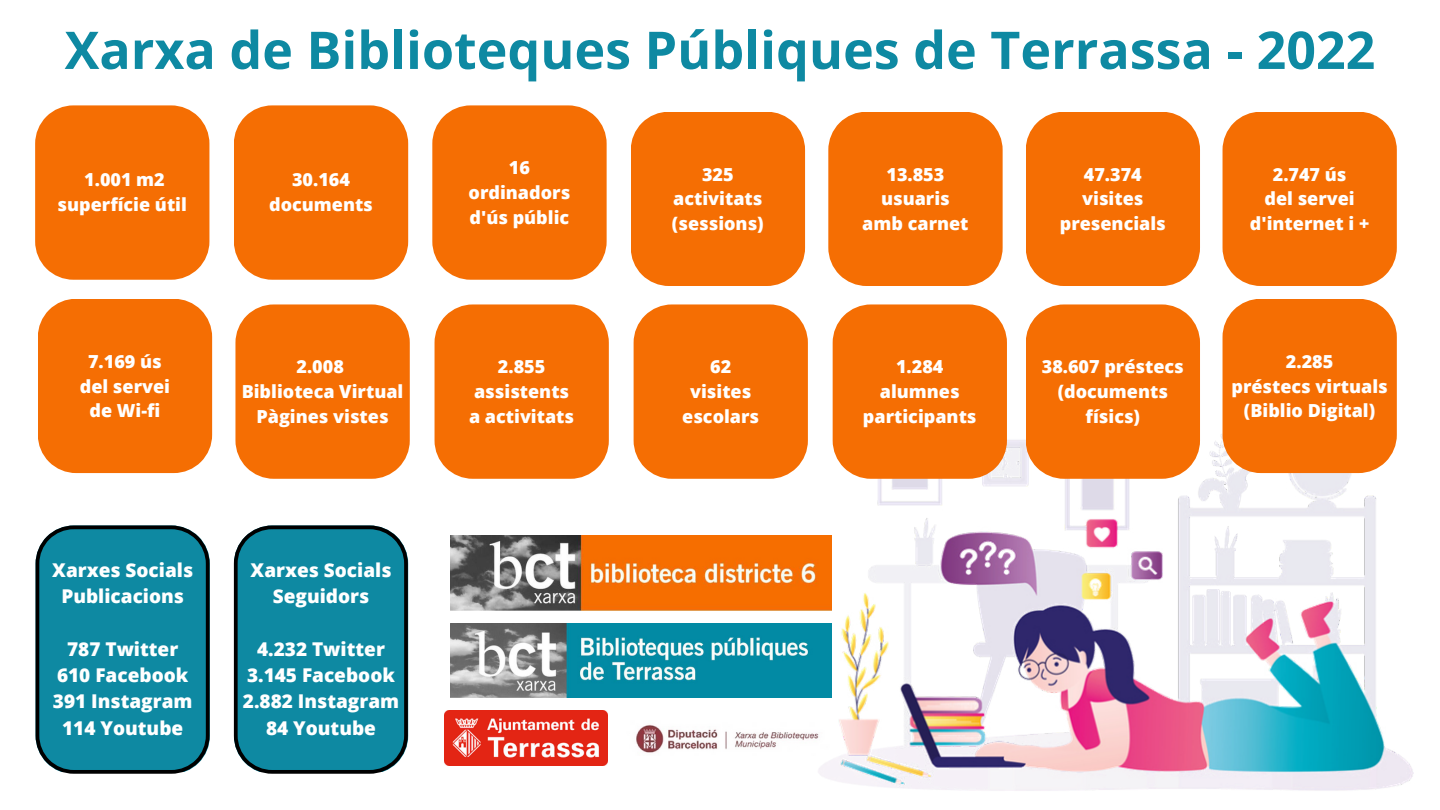
<style>
.page{position:relative;width:1440px;height:810px;background:#fff}
.page>*{position:absolute;margin:0;border:0;box-sizing:border-box;transform-origin:0 0}
.t1{font:700 52px "Open Sans";color:#0e89a2}
.t2{font:800 19px/26.2px "Open Sans";color:#fff;text-align:center}
.t3{font:800 18px/24.8px "Open Sans";color:#fff;text-align:center}
</style>
<div class="page">
<img style="left:450px;top:623px;width:340px;height:75px">
<img style="left:790px;top:375px;width:624px;height:416px">
<img style="left:636px;top:721px;width:193px;height:34px">
<img style="left:445px;top:710px;width:163px;height:56px">
<div style="left:35px;top:105px;width:174px;height:175px;background:#f56e03"></div>
<svg style="left:432px;top:105px;width:175px;height:175px;background:#f57611"></svg>
<div style="left:631px;top:112px;width:174px;height:174px;background:#f56e03"></div>
<div style="left:1026px;top:112px;width:174px;height:174px;background:#f56e03"></div>
<div style="left:1223px;top:112px;width:174px;height:174px;background:#f56e03"></div>
<div style="left:234px;top:105px;width:174px;height:175px;background:#f56e03"></div>
<svg style="left:828px;top:112px;width:175px;height:174px;background:#f57510"></svg>
<img style="left:450px;top:535px;width:382px;height:76px">
<div style="left:1026px;top:304px;width:174px;height:175px;background:#f56e03"></div>
<div style="left:38px;top:299px;width:174px;height:174px;background:#f56e03"></div>
<div style="left:634px;top:304px;width:174px;height:175px;background:#f56e03"></div>
<div style="left:833px;top:304px;width:174px;height:175px;background:#f56e03"></div>
<div style="left:435px;top:304px;width:174px;height:175px;background:#f56e03"></div>
<svg style="left:235px;top:304px;width:175px;height:175px;background:#f57612"></svg>
<div style="left:1223px;top:299px;width:174px;height:174px;background:#f56e03"></div>
<svg style="left:234px;top:525px;width:174px;height:249px;background:#148399"></svg>
<svg style="left:36px;top:525px;width:174px;height:249px;background:#148399"></svg>
<h1 class="t1" style="left:65px;top:13px;width:1312px">Xarxa de Biblioteques Públiques de Terrassa - 2022</h1>
<p class="t3" style="left:58px;top:167px;width:131px">1.001 m2 superfície útil</p>
<p class="t3" style="left:469px;top:155px;width:103px">16 ordinadors d'ús públic</p>
<p class="t3" style="left:672px;top:161px;width:93px">325 activitats (sessions)</p>
<p class="t3" style="left:1060px;top:161px;width:108px">47.374 visites presencials</p>
<p class="t3" style="left:1250px;top:161px;width:121px">2.747 ús<br>del servei d'internet i +</p>
<p class="t3" style="left:269px;top:167px;width:105px">30.164 documents</p>
<p class="t3" style="left:862px;top:161px;width:108px">13.853 usuaris amb carnet</p>
<p class="t3" style="left:80px;top:348px;width:92px">7.169 ús del servei de Wi-fi</p>
<p class="t3" style="left:682px;top:354px;width:78px">62 visites escolars</p>
<p class="t3" style="left:863px;top:354px;width:115px">1.284 alumnes participants</p>
<p class="t3" style="left:242px;top:354px;width:163px">2.008<br>Biblioteca Virtual<br>Pàgines vistes</p>
<p class="t3" style="left:1231px;top:348px;width:158px">2.285<br>préstecs virtuals (Biblio Digital)</p>
<p class="t3" style="left:1042px;top:354px;width:143px">38.607 préstecs (documents físics)</p>
<p class="t3" style="left:469px;top:354px;width:107px">2.855 assistents a activitats</p>
<p class="t2" style="left:52px;top:557px;width:142px">Xarxes Socials<br>Publicacions</p>
<p class="t2" style="left:53px;top:636px;width:141px">787 Twitter<br>610 Facebook<br>391 Instagram<br>114 Youtube</p>
<p class="t2" style="left:251px;top:557px;width:142px">Xarxes Socials<br>Seguidors</p>
<p class="t2" style="left:243px;top:636px;width:158px">4.232 Twitter<br>3.145 Facebook<br>2.882 Instagram<br>84 Youtube</p>
</div>
